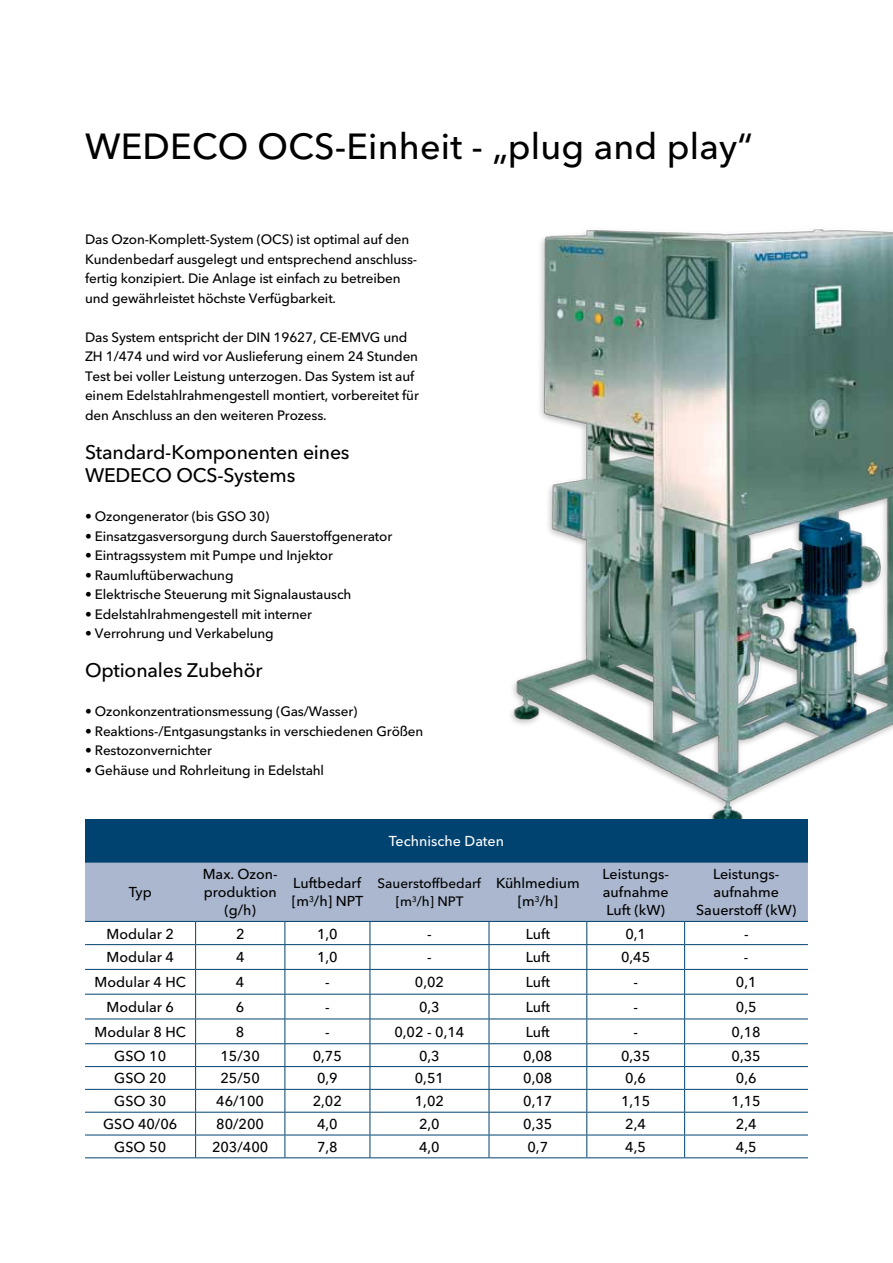
<style>
.page{position:relative;width:893px;height:1263px;background:#fff}
.page>*{position:absolute;margin:0;border:0;box-sizing:border-box;transform-origin:0 0}
.t1{font:500 36px "Avenir Next LT Pro";letter-spacing:.005em;color:#000}
.t2{font:500 19.5px/23.4px "Avenir Next LT Pro";letter-spacing:-.01em;color:#000}
.t3{font:500 14.25px/18px "Avenir Next LT Pro";color:#000;text-align:center}
.t4{font:500 14.25px "Avenir Next LT Pro";color:#fff}
.t5{font:500 13.5px/19.5px "Avenir Next LT Pro";letter-spacing:-.01em;color:#000}
</style>
<div class="page">
<img style="left:511px;top:229px;width:382px;height:590px">
<div style="left:85px;top:819px;width:723px;height:44px;background:#004270"></div>
<hr style="left:85px;top:1157px;width:111px;height:1px;background:#004270">
<hr style="left:196px;top:1157px;width:89px;height:1px;background:#004270">
<hr style="left:285px;top:1157px;width:85px;height:1px;background:#004270">
<hr style="left:370px;top:1157px;width:119px;height:1px;background:#004270">
<hr style="left:489px;top:1157px;width:98px;height:1px;background:#004270">
<svg style="left:85px;top:863px;width:723px;height:294px"></svg>
<hr style="left:587px;top:1157px;width:98px;height:1px;background:#004270">
<hr style="left:685px;top:1157px;width:123px;height:1px;background:#004270">
<h1 class="t1" style="left:85px;top:125px;width:669px">WEDECO OCS-Einheit - „plug and play“</h1>
<p class="t5" style="left:85px;top:230px;width:334px">Das Ozon-Komplett-System (OCS) ist optimal auf den Kundenbedarf ausgelegt und entsprechend anschluss&shy;fertig konzipiert. Die Anlage ist einfach zu betreiben und gewährleistet höchste Verfügbarkeit.</p>
<p class="t5" style="left:85px;top:327px;width:335px">Das System entspricht der DIN 19627, CE-EMVG und ZH 1/474 und wird vor Auslieferung einem 24 Stunden Test bei voller Leistung unterzogen. Das System ist auf einem Edelstahlrahmengestell montiert, vorbereitet für den Anschluss an den weiteren Prozess.</p>
<h2 class="t2" style="left:85px;top:440px;width:266px">Standard-Komponenten eines<br>WEDECO OCS-Systems</h2>
<p class="t5" style="left:85px;top:506px;width:186px">• Ozongenerator (bis GSO 30)</p>
<p class="t5" style="left:85px;top:526px;width:309px">• Einsatzgasversorgung durch Sauerstoffgenerator</p>
<p class="t5" style="left:85px;top:545px;width:249px">• Eintragssystem mit Pumpe und Injektor</p>
<p class="t5" style="left:85px;top:565px;width:150px">• Raumluftüberwachung</p>
<p class="t5" style="left:85px;top:584px;width:268px">• Elektrische Steuerung mit Signalaustausch</p>
<p class="t5" style="left:85px;top:604px;width:229px">• Edelstahlrahmengestell mit interner</p>
<p class="t5" style="left:85px;top:623px;width:190px">• Verrohrung und Verkabelung</p>
<h2 class="t2" style="left:85px;top:658px;width:179px">Optionales Zubehör</h2>
<p class="t5" style="left:85px;top:701px;width:274px">• Ozonkonzentrationsmessung (Gas/Wasser)</p>
<p class="t5" style="left:85px;top:721px;width:340px">• Reaktions-/Entgasungstanks in verschiedenen Größen</p>
<p class="t5" style="left:85px;top:740px;width:128px">• Restozonvernichter</p>
<p class="t5" style="left:85px;top:760px;width:241px">• Gehäuse und Rohrleitung in Edelstahl</p>
<p class="t3" style="left:129px;top:883px;width:24px">Typ</p>
<p class="t4" style="left:389px;top:833px;width:117px">Technische Daten</p>
<p class="t3" style="left:203px;top:865px;width:76px">M ax. Ozon&shy;produktion (g/h)</p>
<p class="t3" style="left:292px;top:874px;width:73px;text-align:left">Luftbedarf [m<sup>3</sup>/h] NPT</p>
<p class="t5" style="left:378px;top:874px;width:105px;line-height:18px;text-align:center">Sauerstoffbedarf [m<sup>3</sup>/h] NPT</p>
<p class="t3" style="left:496px;top:874px;width:85px">Kühlmedium [m<sup>3</sup>/h]</p>
<p class="t3" style="left:602px;top:865px;width:68px;text-align:justify">Leistungs&shy;aufnahme Luft (kW)</p>
<p class="t3" style="left:696px;top:865px;width:102px">Leistungs&shy;aufnahme<br>Sauerstoff (kW)</p>
<p class="t3" style="left:107px;top:924px;width:69px">Modular 2</p>
<p class="t3" style="left:236px;top:924px;width:10px">2</p>
<p class="t3" style="left:317px;top:924px;width:22px">1,0</p>
<p class="t3" style="left:427px;top:924px;width:6px">-</p>
<p class="t3" style="left:526px;top:924px;width:26px">Luft</p>
<p class="t3" style="left:625px;top:924px;width:22px">0,1</p>
<p class="t3" style="left:744px;top:924px;width:6px">-</p>
<p class="t3" style="left:107px;top:948px;width:69px">Modular 4</p>
<p class="t3" style="left:236px;top:948px;width:10px">4</p>
<p class="t3" style="left:317px;top:948px;width:22px">1,0</p>
<p class="t3" style="left:427px;top:948px;width:6px">-</p>
<p class="t3" style="left:526px;top:948px;width:26px">Luft</p>
<p class="t3" style="left:621px;top:948px;width:31px">0,45</p>
<p class="t3" style="left:744px;top:948px;width:6px">-</p>
<p class="t3" style="left:95px;top:973px;width:93px">Modular 4 HC</p>
<p class="t3" style="left:236px;top:973px;width:10px">4</p>
<p class="t3" style="left:325px;top:973px;width:6px">-</p>
<p class="t3" style="left:415px;top:973px;width:31px">0,02</p>
<p class="t3" style="left:526px;top:973px;width:26px">Luft</p>
<p class="t3" style="left:633px;top:973px;width:6px">-</p>
<p class="t3" style="left:736px;top:973px;width:22px">0,1</p>
<p class="t3" style="left:107px;top:998px;width:69px">Modular 6</p>
<p class="t3" style="left:236px;top:998px;width:10px">6</p>
<p class="t3" style="left:325px;top:998px;width:6px">-</p>
<p class="t3" style="left:419px;top:998px;width:22px">0,3</p>
<p class="t3" style="left:526px;top:998px;width:26px">Luft</p>
<p class="t3" style="left:633px;top:998px;width:6px">-</p>
<p class="t3" style="left:736px;top:998px;width:22px">0,5</p>
<p class="t3" style="left:94px;top:1023px;width:93px">Modular 8 HC</p>
<p class="t3" style="left:236px;top:1023px;width:10px">8</p>
<p class="t3" style="left:325px;top:1023px;width:6px">-</p>
<p class="t3" style="left:394px;top:1023px;width:71px">0,02 - 0,14</p>
<p class="t3" style="left:526px;top:1023px;width:26px">Luft</p>
<p class="t3" style="left:633px;top:1023px;width:6px">-</p>
<p class="t3" style="left:732px;top:1023px;width:31px">0,18</p>
<p class="t3" style="left:114px;top:1046px;width:53px">GSO 10</p>
<p class="t3" style="left:220px;top:1046px;width:41px">15/30</p>
<p class="t3" style="left:313px;top:1046px;width:31px">0,75</p>
<p class="t3" style="left:419px;top:1046px;width:22px">0,3</p>
<p class="t3" style="left:523px;top:1046px;width:31px">0,08</p>
<p class="t3" style="left:621px;top:1046px;width:31px">0,35</p>
<p class="t3" style="left:732px;top:1046px;width:31px">0,35</p>
<p class="t3" style="left:114px;top:1069px;width:53px">GSO 20</p>
<p class="t3" style="left:220px;top:1069px;width:41px">25/50</p>
<p class="t3" style="left:317px;top:1069px;width:22px">0,9</p>
<p class="t3" style="left:415px;top:1069px;width:31px">0,51</p>
<p class="t3" style="left:523px;top:1069px;width:31px">0,08</p>
<p class="t3" style="left:625px;top:1069px;width:22px">0,6</p>
<p class="t3" style="left:736px;top:1069px;width:22px">0,6</p>
<p class="t3" style="left:114px;top:1092px;width:53px">GSO 30</p>
<p class="t3" style="left:216px;top:1092px;width:49px">46/100</p>
<p class="t3" style="left:313px;top:1092px;width:31px">2,02</p>
<p class="t3" style="left:415px;top:1092px;width:31px">1,02</p>
<p class="t3" style="left:523px;top:1092px;width:31px">0,17</p>
<p class="t3" style="left:621px;top:1092px;width:31px">1,15</p>
<p class="t3" style="left:732px;top:1092px;width:31px">1,15</p>
<p class="t3" style="left:103px;top:1115px;width:76px">GSO 40/06</p>
<p class="t3" style="left:216px;top:1115px;width:49px">80/200</p>
<p class="t3" style="left:317px;top:1115px;width:22px">4,0</p>
<p class="t3" style="left:419px;top:1115px;width:22px">2,0</p>
<p class="t3" style="left:523px;top:1115px;width:31px">0,35</p>
<p class="t3" style="left:625px;top:1115px;width:22px">2,4</p>
<p class="t3" style="left:736px;top:1115px;width:22px">2,4</p>
<p class="t3" style="left:114px;top:1138px;width:53px">GSO 50</p>
<p class="t3" style="left:212px;top:1138px;width:58px">203/400</p>
<p class="t3" style="left:317px;top:1138px;width:22px">7,8</p>
<p class="t3" style="left:419px;top:1138px;width:22px">4,0</p>
<p class="t3" style="left:527px;top:1138px;width:22px">0,7</p>
<p class="t3" style="left:625px;top:1138px;width:22px">4,5</p>
<p class="t3" style="left:736px;top:1138px;width:22px">4,5</p>
</div>
